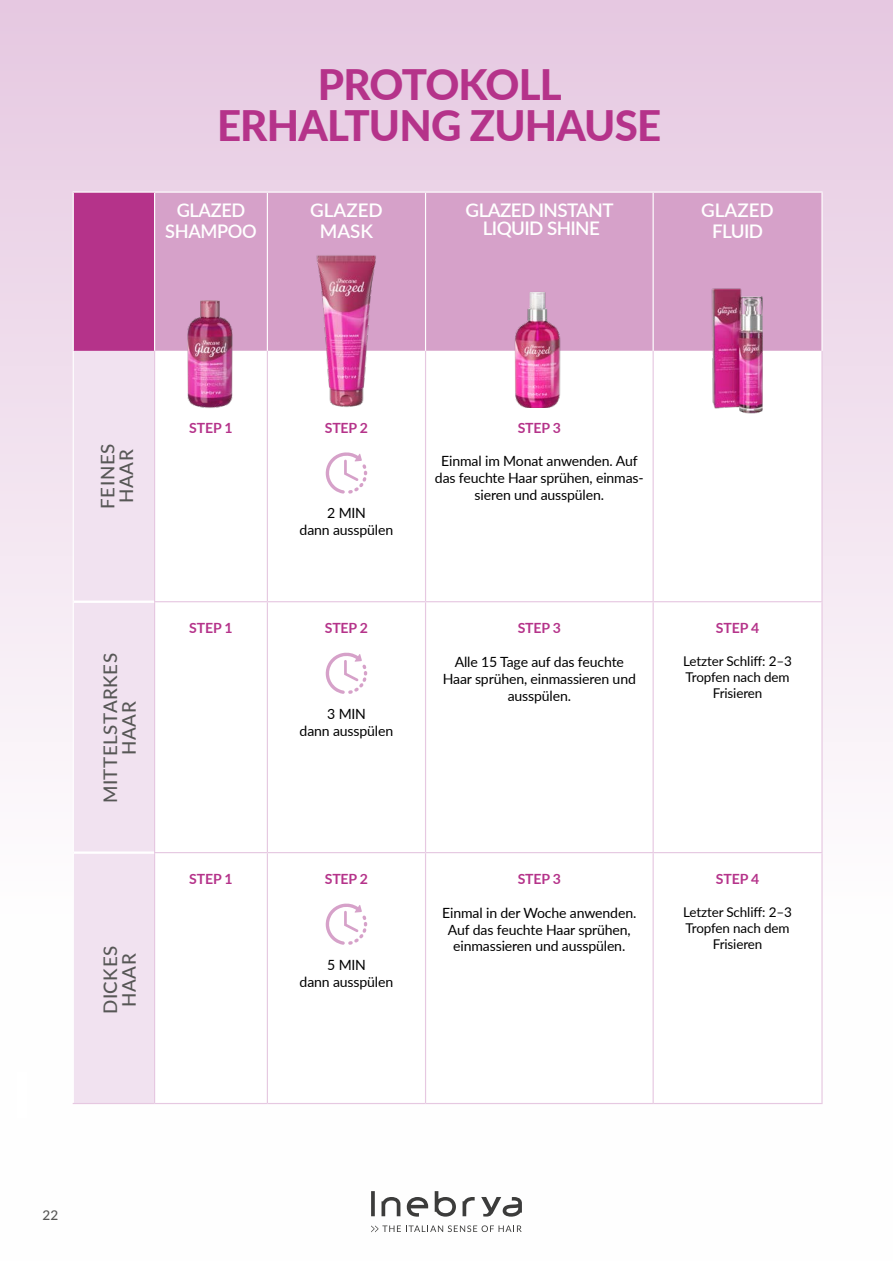
<style>
.page{position:relative;width:893px;height:1263px;background:#fff}
.page>*{position:absolute;margin:0;border:0;box-sizing:border-box;transform-origin:0 0}
.t1{font:800 42px/41px "Lato";letter-spacing:-.02em;color:#b5338a;text-align:center}
.t2{font:600 18.75px/21.1px "Lato";letter-spacing:-.025em;color:#fff;text-align:center}
.t3{font:500 18.75px/18.8px "Lato";letter-spacing:.03em;color:#575756;text-align:center}
.t4{font:600 18.75px/21.1px "Lato";color:#fff;text-align:center}
.t5{font:14.1px/17px "Lato";letter-spacing:-.01em;color:#000;text-align:center}
.t6{font:700 14.1px "Lato";letter-spacing:-.01em;color:#b5338a}
.t7{font:13.5px/16.2px "Lato";letter-spacing:-.01em;color:#000;text-align:center}
.t8{font:500 13.5px "Lato";color:#575756}
</style>
<div class="page">
<div style="left:0;top:0;width:893px;height:1261px;background:linear-gradient(to bottom,#e8cce3,#fff)"></div>
<svg style="left:371px;top:1191px;width:151px;height:26px"></svg>
<svg style="left:371px;top:1225px;width:151px;height:7px"></svg>
<div style="left:73px;top:192px;width:82px;height:159px;background:#b5338a"></div>
<div style="left:155px;top:193px;width:666px;height:158px;background:#d6a1c9"></div>
<div style="left:74px;top:351px;width:80px;height:752px;background:#f1e2f0"></div>
<svg style="left:155px;top:351px;width:666px;height:752px"></svg>
<hr style="left:73px;top:351px;width:1px;height:251px;background:#fff">
<hr style="left:73px;top:602px;width:1px;height:251px;background:#fff">
<hr style="left:74px;top:600px;width:80px;height:3px;background:#fff">
<hr style="left:73px;top:193px;width:1px;height:158px;background:#fff">
<hr style="left:73px;top:191px;width:82px;height:2px;background:#fff">
<hr style="left:154px;top:193px;width:1px;height:158px;background:#fff">
<hr style="left:155px;top:191px;width:112px;height:2px;background:#fff">
<hr style="left:154px;top:351px;width:1px;height:250px;background:#e6c8e1">
<hr style="left:267px;top:351px;width:1px;height:250px;background:#e6c8e1">
<hr style="left:425px;top:351px;width:1px;height:250px;background:#e6c8e1">
<hr style="left:653px;top:351px;width:1px;height:250px;background:#e6c8e1">
<hr style="left:821px;top:351px;width:2px;height:250px;background:#e6c8e1">
<hr style="left:154px;top:601px;width:113px;height:1px;background:#e6c8e1">
<hr style="left:154px;top:602px;width:1px;height:250px;background:#e6c8e1">
<hr style="left:267px;top:601px;width:159px;height:1px;background:#e6c8e1">
<hr style="left:267px;top:602px;width:1px;height:250px;background:#e6c8e1">
<hr style="left:426px;top:601px;width:227px;height:1px;background:#e6c8e1">
<hr style="left:425px;top:602px;width:1px;height:250px;background:#e6c8e1">
<hr style="left:653px;top:601px;width:170px;height:1px;background:#e6c8e1">
<hr style="left:653px;top:602px;width:1px;height:250px;background:#e6c8e1">
<hr style="left:821px;top:602px;width:2px;height:250px;background:#e6c8e1">
<hr style="left:154px;top:852px;width:113px;height:1px;background:#e6c8e1">
<hr style="left:267px;top:852px;width:159px;height:1px;background:#e6c8e1">
<hr style="left:267px;top:853px;width:1px;height:250px;background:#e6c8e1">
<hr style="left:426px;top:852px;width:227px;height:1px;background:#e6c8e1">
<hr style="left:425px;top:853px;width:1px;height:250px;background:#e6c8e1">
<hr style="left:653px;top:852px;width:170px;height:1px;background:#e6c8e1">
<hr style="left:653px;top:853px;width:1px;height:250px;background:#e6c8e1">
<hr style="left:821px;top:853px;width:2px;height:250px;background:#e6c8e1">
<hr style="left:155px;top:1103px;width:112px;height:1px;background:#e6c8e1">
<hr style="left:267px;top:1103px;width:159px;height:1px;background:#e6c8e1">
<hr style="left:426px;top:1103px;width:227px;height:1px;background:#e6c8e1">
<hr style="left:653px;top:1103px;width:170px;height:1px;background:#e6c8e1">
<hr style="left:267px;top:193px;width:1px;height:158px;background:#fff">
<hr style="left:267px;top:191px;width:159px;height:2px;background:#fff">
<hr style="left:426px;top:191px;width:227px;height:2px;background:#fff">
<hr style="left:653px;top:191px;width:170px;height:2px;background:#fff">
<hr style="left:425px;top:193px;width:1px;height:158px;background:#fff">
<hr style="left:653px;top:193px;width:1px;height:158px;background:#fff">
<hr style="left:821px;top:193px;width:2px;height:158px;background:#fff">
<hr style="left:74px;top:851px;width:80px;height:3px;background:#fff">
<hr style="left:73px;top:853px;width:1px;height:250px;background:#fff">
<hr style="left:154px;top:853px;width:1px;height:250px;background:#e6c8e1">
<hr style="left:73px;top:1103px;width:82px;height:1px;background:#e6c8e1">
<svg style="left:326px;top:452px;width:41px;height:42px"></svg>
<svg style="left:326px;top:652px;width:41px;height:42px"></svg>
<svg style="left:326px;top:903px;width:41px;height:42px"></svg>
<img style="left:708px;top:282px;width:58px;height:133px">
<img style="left:316px;top:249px;width:62px;height:165px">
<img style="left:184px;top:207px;width:52px;height:217px">
<img style="left:512px;top:289px;width:52px;height:118px">
<div style="left:18px;top:1072px;width:9px;height:45px;background:#fff"></div>
<h1 class="t1" style="left:217px;top:62px;width:446px">PROTOKOLL<br>ERHALTUNG ZUHAUSE</h1>
<h2 class="t2" style="left:165px;top:198px;width:93px">GLAZED<br>SHAMPOO</h2>
<h2 class="t4" style="left:310px;top:198px;width:74px">GLAZED<br>MASK</h2>
<h2 class="t2" style="left:466px;top:200px;width:149px;line-height:18.8px">GLAZED INSTANT<br>LIQUID SHINE</h2>
<h2 class="t4" style="left:701px;top:198px;width:74px">GLAZED<br>FLUID</h2>
<h2 class="t3" style="left:97px;top:509px;width:66px;rotate:-90deg">FEINES<br>HAAR</h2>
<h2 class="t3" style="left:100px;top:803px;width:152px;rotate:-90deg">MITTELSTARKES<br>HAAR</h2>
<h2 class="t3" style="left:100px;top:1014px;width:70px;rotate:-90deg">DICKES<br>HAAR</h2>
<p class="t6" style="left:189px;top:417px;width:45px">STEP 1</p>
<p class="t6" style="left:325px;top:417px;width:45px">STEP 2</p>
<p class="t5" style="left:300px;top:504px;width:95px">2 MIN<br>dann ausspülen</p>
<p class="t6" style="left:189px;top:617px;width:45px">STEP 1</p>
<p class="t6" style="left:325px;top:617px;width:45px">STEP 2</p>
<p class="t5" style="left:300px;top:704px;width:95px">3 MIN<br>dann ausspülen</p>
<p class="t6" style="left:518px;top:417px;width:45px">STEP 3</p>
<p class="t5" style="left:435px;top:452px;width:210px">Einmal im Monat anwenden. Auf das feuchte Haar sprühen, einmas&shy;sieren und ausspülen.</p>
<p class="t6" style="left:518px;top:617px;width:45px">STEP 3</p>
<p class="t5" style="left:443px;top:652px;width:195px">Alle 15 Tage auf das feuchte<br>Haar sprühen, einmassieren und ausspülen.</p>
<p class="t6" style="left:716px;top:617px;width:45px">STEP 4</p>
<p class="t7" style="left:683px;top:652px;width:110px">Letzter Schliff: 2–3<br>Tropfen nach dem<br>Frisieren</p>
<p class="t6" style="left:189px;top:868px;width:45px">STEP 1</p>
<p class="t6" style="left:325px;top:868px;width:45px">STEP 2</p>
<p class="t5" style="left:300px;top:955px;width:95px">5 MIN<br>dann ausspülen</p>
<p class="t6" style="left:518px;top:868px;width:45px">STEP 3</p>
<p class="t5" style="left:442px;top:903px;width:196px">Einmal in der Woche anwenden.<br>Auf das feuchte Haar sprühen, einmassieren und ausspülen.</p>
<p class="t6" style="left:716px;top:868px;width:45px">STEP 4</p>
<p class="t7" style="left:683px;top:903px;width:110px">Letzter Schliff: 2–3<br>Tropfen nach dem<br>Frisieren</p>
<p class="t8" style="left:43px;top:1206px;width:17px">22</p>
</div>
